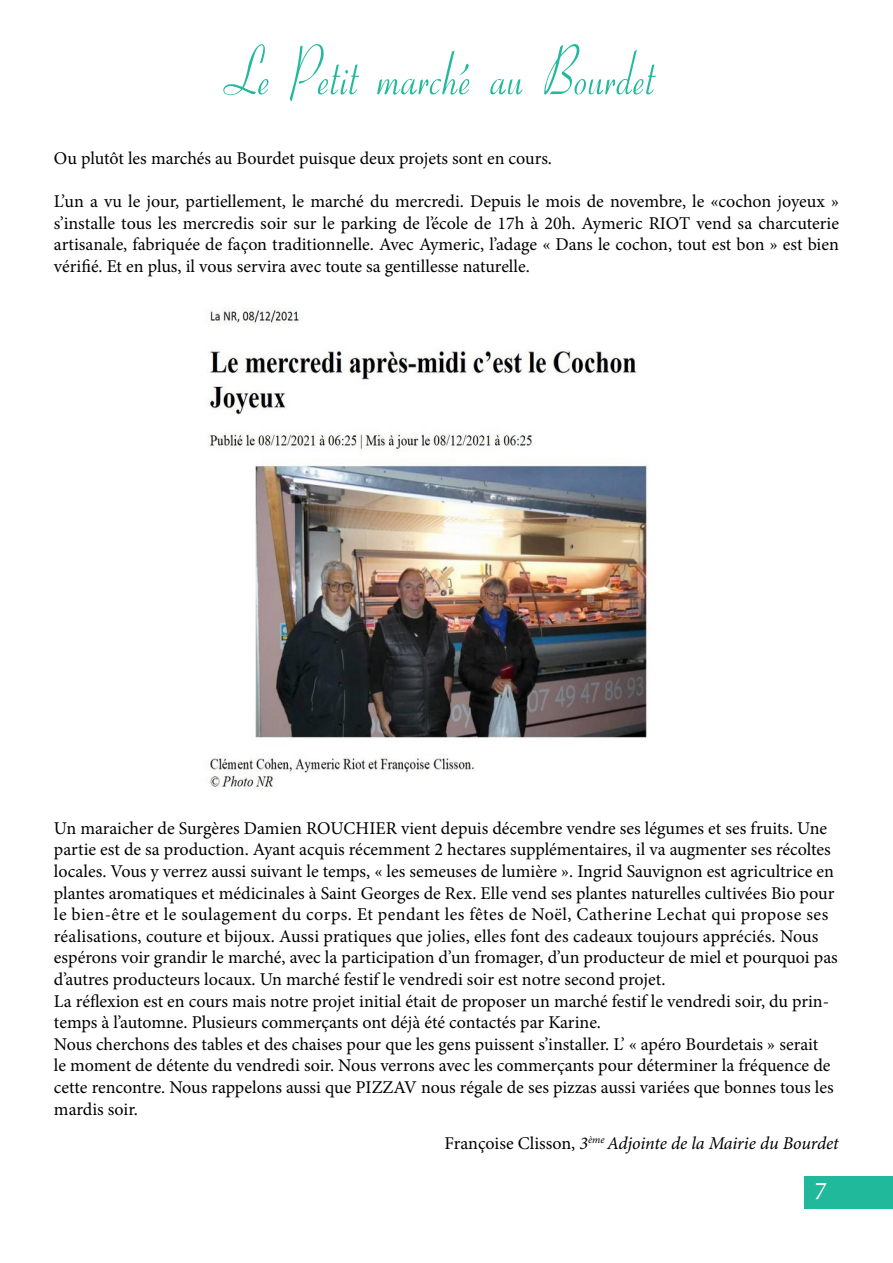
<style>
.page{position:relative;width:893px;height:1263px;background:#fff}
.page>*{position:absolute;margin:0;border:0;box-sizing:border-box;transform-origin:0 0}
.t1{font:71.25px "Ohio Script";color:#22b99c;scale:.8 1}
.t2{font:18px/21.6px "Minion Pro";color:#000;text-align:justify}
.t3{font:italic 18px "Minion Pro";letter-spacing:-.01em;color:#000}
.s1{font-style:normal}
</style>
<div class="page">
<div style="left:804px;top:1176px;width:89px;height:33px;background:#20b99c"></div>
<img style="left:208px;top:309px;width:440px;height:479px">
<h1 class="t1" style="left:232px;top:28px;width:538px">Le Pe’tit marché au Bourdet</h1>
<p class="t2" style="left:54px;top:148px;width:500px">Ou plutôt les marchés au Bourdet puisque deux projets sont en cours.</p>
<p class="t2" style="left:54px;top:191px;width:787px">L’un a vu le jour, partiellement, le marché du mercredi. Depuis le mois de novembre, le «cochon joyeux » s’installe tous les mercredis soir sur le parking de l’école de 17h à 20h. Aymeric RIOT vend sa charcuterie artisanale, fabriquée de façon traditionnelle. Avec Aymeric, l’adage « Dans le cochon, tout est bon » est bien vérifié. Et en plus, il vous servira avec toute sa gentillesse naturelle.</p>
<p class="t2" style="left:54px;top:817px;width:785px;text-align:left">Un maraicher de Surgères Damien ROUCHIER vient depuis décembre vendre ses légumes et ses fruits. Une partie est de sa production. Ayant acquis récemment 2 hectares supplémentaires, il va augmenter ses récoltes locales. Vous y verrez aussi suivant le temps, « les semeuses de lumière ». Ingrid Sauvignon est agricultrice en plantes aromatiques et médicinales à Saint Georges de Rex. Elle vend ses plantes naturelles cultivées Bio pour le bien-être et le soulagement du corps. Et pendant les fêtes de Noël, Catherine Lechat qui propose ses réalisations, couture et bijoux. Aussi pratiques que jolies, elles font des cadeaux toujours appréciés. Nous espérons voir grandir le marché, avec la participation d’un fromager, d’un producteur de miel et pourquoi pas d’autres producteurs locaux. Un marché festif le vendredi soir est notre second projet.<br>La réflexion est en cours mais notre projet initial était de proposer un marché festif le vendredi soir, du prin&shy;temps à l’automne. Plusieurs commerçants ont déjà été contactés par Karine.<br>Nous cherchons des tables et des chaises pour que les gens puissent s’installer. L’ « apéro Bourdetais » serait<br>le moment de détente du vendredi soir. Nous verrons avec les commerçants pour déterminer la fréquence de cette rencontre. Nous rappelons aussi que PIZZAV nous régale de ses pizzas aussi variées que bonnes tous les mardis soir.</p>
<p class="t3" style="left:445px;top:1131px;width:396px"><span class="s1">Françoise Clisson,</span> 3<sup>ème</sup> Adjointe de la Mairie du Bourdet</p>
</div>
